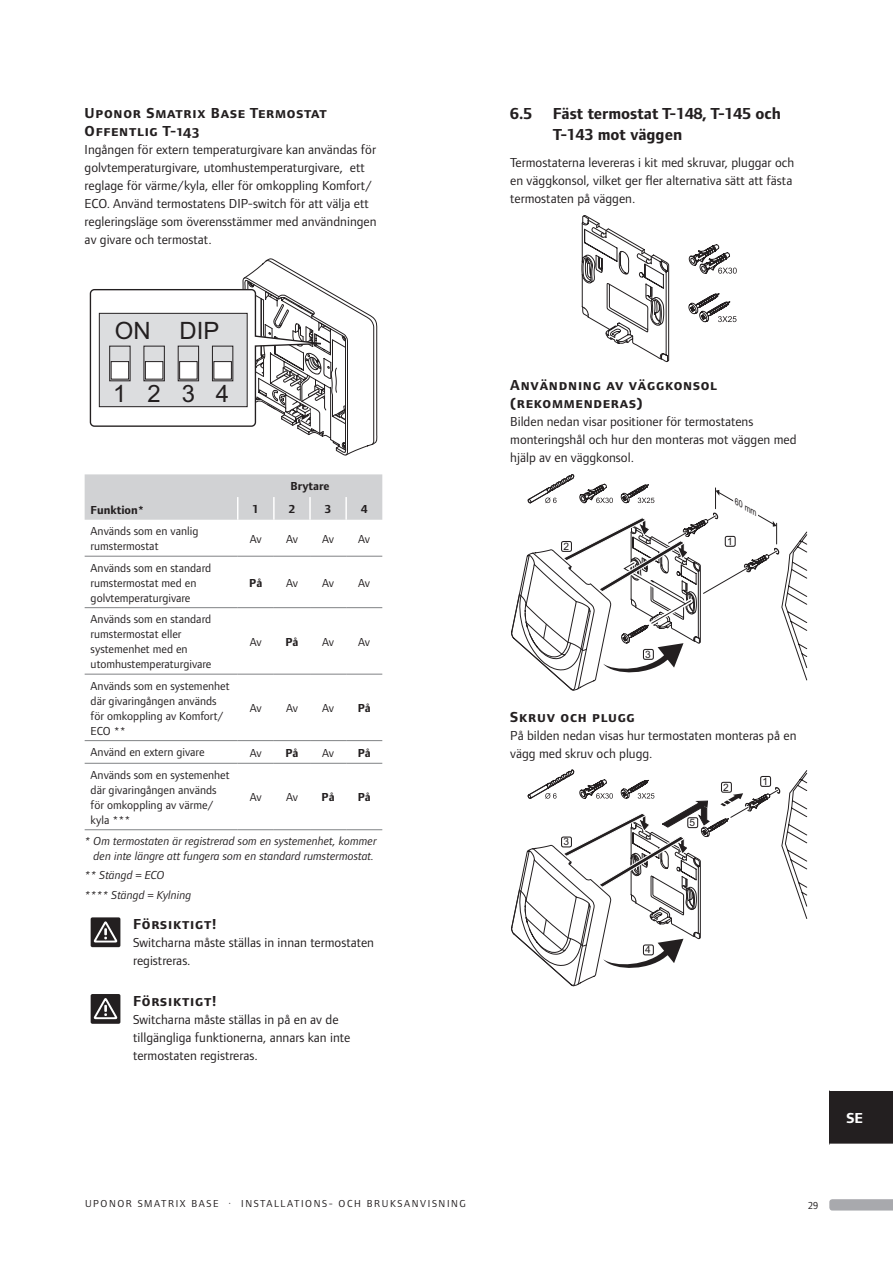
<style>
.page{position:relative;width:893px;height:1263px;background:#fff}
.page>*{position:absolute;margin:0;border:0;box-sizing:border-box;transform-origin:0 0}
.t1{font:23.85px "Arial";letter-spacing:.44em;color:#231f20}
.Attention_flashes_bl{font:700 16.5px/21px "Foundry Form Sans";color:#231f20}
.Inside_sublevel_head{font:15px/18px "Foundry Form Sans Bold SC";letter-spacing:.05em;color:#231f20}
.t2{font:700 15px "Foundry Form Sans";color:#fff}
.Inside_Body_copy{font:13.5px/18px "Foundry Form Sans";color:#231f20}
.Inside_Body_table{font:12px/15px "Foundry Form Sans";color:#231f20}
.Inside_Body_referenc{font:italic 12px/15px "Foundry Form Sans";color:#231f20;text-align:center}
.Inside_table_headlin{font:700 12px "Foundry Form Sans";color:#231f20}
.Inside_Body_table-2{font:700 12px "Foundry Form Sans";color:#231f20}
.t3{font:10.5px "Foundry Form Sans";letter-spacing:.15em;color:#231f20}
.t4{font:10.5px "Foundry Form Sans";letter-spacing:.15em;color:#231f20;scale:.95 1}
.t5{font:10.2px "Arial";color:#231f20}
.t6{font:italic 8.25px "Arial";color:#231f20}
</style>
<div class="page">
<div style="left:829px;top:1090px;width:64px;height:54px;background:#231f20"></div>
<hr style="left:829px;top:1089px;width:64px;height:2px;background:#fff">
<hr style="left:829px;top:1143px;width:64px;height:2px;background:#fff">
<svg style="left:90px;top:258px;width:287px;height:197px"></svg>
<hr style="left:85px;top:556px;width:153px;height:1px;background:#808285">
<hr style="left:238px;top:556px;width:36px;height:1px;background:#808285">
<hr style="left:274px;top:556px;width:36px;height:1px;background:#808285">
<hr style="left:310px;top:556px;width:36px;height:1px;background:#808285">
<hr style="left:346px;top:556px;width:36px;height:1px;background:#808285">
<hr style="left:85px;top:607px;width:153px;height:1px;background:#808285">
<hr style="left:238px;top:607px;width:36px;height:1px;background:#808285">
<hr style="left:274px;top:607px;width:36px;height:1px;background:#808285">
<hr style="left:310px;top:607px;width:36px;height:1px;background:#808285">
<hr style="left:346px;top:607px;width:36px;height:1px;background:#808285">
<hr style="left:85px;top:674px;width:153px;height:1px;background:#808285">
<hr style="left:238px;top:674px;width:36px;height:1px;background:#808285">
<hr style="left:274px;top:674px;width:36px;height:1px;background:#808285">
<hr style="left:310px;top:674px;width:36px;height:1px;background:#808285">
<hr style="left:346px;top:674px;width:36px;height:1px;background:#808285">
<hr style="left:85px;top:740px;width:153px;height:1px;background:#808285">
<hr style="left:238px;top:740px;width:36px;height:1px;background:#808285">
<hr style="left:274px;top:740px;width:36px;height:1px;background:#808285">
<hr style="left:310px;top:740px;width:36px;height:1px;background:#808285">
<hr style="left:346px;top:740px;width:36px;height:1px;background:#808285">
<hr style="left:85px;top:763px;width:153px;height:1px;background:#808285">
<hr style="left:238px;top:763px;width:36px;height:1px;background:#808285">
<hr style="left:274px;top:763px;width:36px;height:1px;background:#808285">
<hr style="left:310px;top:763px;width:36px;height:1px;background:#808285">
<hr style="left:346px;top:763px;width:36px;height:1px;background:#808285">
<hr style="left:310px;top:829px;width:36px;height:1px;background:#808285">
<hr style="left:85px;top:829px;width:153px;height:1px;background:#808285">
<hr style="left:238px;top:829px;width:36px;height:1px;background:#808285">
<hr style="left:274px;top:829px;width:36px;height:1px;background:#808285">
<hr style="left:346px;top:829px;width:36px;height:1px;background:#808285">
<div style="left:85px;top:474px;width:297px;height:46px;background:#d1d2d4"></div>
<hr style="left:273px;top:497px;width:2px;height:23px;background:#fff">
<hr style="left:309px;top:497px;width:2px;height:23px;background:#fff">
<hr style="left:345px;top:497px;width:2px;height:23px;background:#fff">
<div style="left:91px;top:917px;width:29px;height:30px;background:#231f20;border-radius:2px"></div>
<svg style="left:93px;top:921px;width:25px;height:21px"></svg>
<div style="left:91px;top:994px;width:29px;height:30px;background:#231f20;border-radius:2px"></div>
<svg style="left:93px;top:998px;width:25px;height:21px"></svg>
<svg style="left:688px;top:244px;width:49px;height:78px"></svg>
<svg style="left:581px;top:215px;width:88px;height:147px"></svg>
<svg style="left:511px;top:474px;width:296px;height:217px"></svg>
<svg style="left:511px;top:770px;width:296px;height:216px"></svg>
<svg style="left:829px;top:1199px;width:64px;height:11px"></svg>
<p class="Inside_sublevel_head" style="left:85px;top:104px;width:243px">Uponor Smatrix Base Termostat<br>Offentlig T‑143</p>
<p class="Inside_Body_copy" style="left:85px;top:140px;width:293px">Ingången för extern temperaturgivare kan användas för golvtemperaturgivare, utomhustemperaturgivare, ett reglage för värme/kyla, eller för omkoppling Komfort/ ECO. Använd termostatens DIP-switch för att välja ett regleringsläge som överensstämmer med användningen av givare och termostat.</p>
<p class="t1" style="left:115px;top:315px;width:106px">ON DIP</p>
<p class="t1" style="left:113px;top:378px;width:118px">1234</p>
<p class="Inside_table_headlin" style="left:91px;top:503px;width:55px">Funktion*</p>
<p class="Inside_table_headlin" style="left:291px;top:480px;width:40px">Brytare</p>
<p class="Inside_table_headlin" style="left:253px;top:502px;width:8px">1</p>
<p class="Inside_table_headlin" style="left:289px;top:502px;width:8px">2</p>
<p class="Inside_table_headlin" style="left:325px;top:502px;width:8px">3</p>
<p class="Inside_table_headlin" style="left:361px;top:502px;width:8px">4</p>
<p class="Inside_Body_table" style="left:91px;top:524px;width:109px">Används som en vanlig rumstermostat</p>
<p class="Inside_Body_table" style="left:250px;top:531px;width:13px">Av</p>
<p class="Inside_Body_table" style="left:286px;top:531px;width:13px">Av</p>
<p class="Inside_Body_table" style="left:322px;top:531px;width:13px">Av</p>
<p class="Inside_Body_table" style="left:358px;top:531px;width:13px">Av</p>
<p class="Inside_Body_table" style="left:91px;top:560px;width:122px">Används som en standard rumstermostat med en golvtemperaturgivare</p>
<p class="Inside_Body_table-2" style="left:249px;top:576px;width:15px">På</p>
<p class="Inside_Body_table" style="left:286px;top:575px;width:13px">Av</p>
<p class="Inside_Body_table" style="left:322px;top:575px;width:13px">Av</p>
<p class="Inside_Body_table" style="left:358px;top:575px;width:13px">Av</p>
<p class="Inside_Body_table" style="left:91px;top:611px;width:122px">Används som en standard rumstermostat eller systemenhet med en utomhustemperaturgivare</p>
<p class="Inside_Body_table" style="left:91px;top:678px;width:141px">Används som en systemenhet där givaringången används för omkoppling av Komfort/<br>ECO **</p>
<p class="Inside_Body_table" style="left:250px;top:634px;width:13px">Av</p>
<p class="Inside_Body_table-2" style="left:285px;top:635px;width:15px">På</p>
<p class="Inside_Body_table" style="left:322px;top:634px;width:13px">Av</p>
<p class="Inside_Body_table" style="left:358px;top:634px;width:13px">Av</p>
<p class="Inside_Body_table" style="left:250px;top:700px;width:13px">Av</p>
<p class="Inside_Body_table" style="left:286px;top:700px;width:13px">Av</p>
<p class="Inside_Body_table" style="left:322px;top:700px;width:13px">Av</p>
<p class="Inside_Body_table-2" style="left:358px;top:701px;width:15px">På</p>
<p class="Inside_Body_table" style="left:91px;top:744px;width:115px">Använd en extern givare</p>
<p class="Inside_Body_table" style="left:250px;top:745px;width:13px">Av</p>
<p class="Inside_Body_table-2" style="left:285px;top:746px;width:15px">På</p>
<p class="Inside_Body_table" style="left:322px;top:745px;width:13px">Av</p>
<p class="Inside_Body_table-2" style="left:358px;top:746px;width:15px">På</p>
<p class="Inside_Body_table" style="left:91px;top:767px;width:141px">Används som en systemenhet där givaringången används för omkoppling av värme/ kyla ***</p>
<p class="Inside_Body_table" style="left:250px;top:790px;width:13px">Av</p>
<p class="Inside_Body_table" style="left:286px;top:790px;width:13px">Av</p>
<p class="Inside_Body_table-2" style="left:322px;top:790px;width:15px">På</p>
<p class="Inside_Body_table-2" style="left:358px;top:790px;width:15px">På</p>
<p class="Inside_Body_referenc" style="left:85px;top:833px;width:293px">* Om termostaten är registrerad som en systemenhet, kommer den inte längre att fungera som en standard rumstermostat.</p>
<p class="Inside_Body_referenc" style="left:85px;top:868px;width:81px">** Stängd = ECO</p>
<p class="Inside_Body_referenc" style="left:85px;top:887px;width:108px">**** Stängd = Kylning</p>
<p class="Inside_sublevel_head" style="left:133px;top:915px;width:85px">Försiktigt!</p>
<p class="Inside_Body_copy" style="left:133px;top:933px;width:242px">Switcharna måste ställas in innan termostaten registreras.</p>
<p class="Inside_sublevel_head" style="left:133px;top:992px;width:85px">Försiktigt!</p>
<p class="Inside_Body_copy" style="left:133px;top:1010px;width:219px">Switcharna måste ställas in på en av de tillgängliga funktionerna, annars kan inte termostaten registreras.</p>
<p class="Attention_flashes_bl" style="left:510px;top:103px;width:23px">6.5</p>
<p class="Attention_flashes_bl" style="left:553px;top:103px;width:230px">Fäst termostat T-148, T-145 och<br>T-143 mot väggen</p>
<p class="Inside_Body_copy" style="left:510px;top:153px;width:285px">Termostaterna levereras i kit med skruvar, pluggar och en väggkonsol, vilket ger fler alternativa sätt att fästa termostaten på väggen.</p>
<p class="Inside_sublevel_head" style="left:510px;top:376px;width:208px">Användning av väggkonsol (rekommenderas)</p>
<p class="Inside_Body_copy" style="left:510px;top:412px;width:288px">Bilden nedan visar positioner för termostatens monteringshål och hur den monteras mot väggen med hjälp av en väggkonsol.</p>
<p class="t5" style="left:563px;top:540px;width:7px">2</p>
<p class="t5" style="left:645px;top:648px;width:7px">3</p>
<p class="t6" style="left:739px;top:497px;width:27px;rotate:30deg">60 mm</p>
<p class="t5" style="left:727px;top:534px;width:7px">1</p>
<p class="Inside_sublevel_head" style="left:510px;top:708px;width:126px">Skruv och plugg</p>
<p class="Inside_Body_copy" style="left:510px;top:726px;width:288px">På bilden nedan visas hur termostaten monteras på en vägg med skruv och plugg.</p>
<p class="t5" style="left:563px;top:835px;width:7px">3</p>
<p class="t5" style="left:690px;top:816px;width:7px">5</p>
<p class="t5" style="left:723px;top:780px;width:7px">2</p>
<p class="t5" style="left:762px;top:775px;width:7px">1</p>
<p class="t5" style="left:645px;top:943px;width:7px">4</p>
<p class="t2" style="left:846px;top:1110px;width:18px">SE</p>
<p class="t3" style="left:85px;top:1198px;width:382px">UPONOR SMATRIX BASE · INSTALLATIONS- OCH BRUKSANVISNING</p>
<p class="t4" style="left:808px;top:1200px;width:12px">29</p>
</div>
